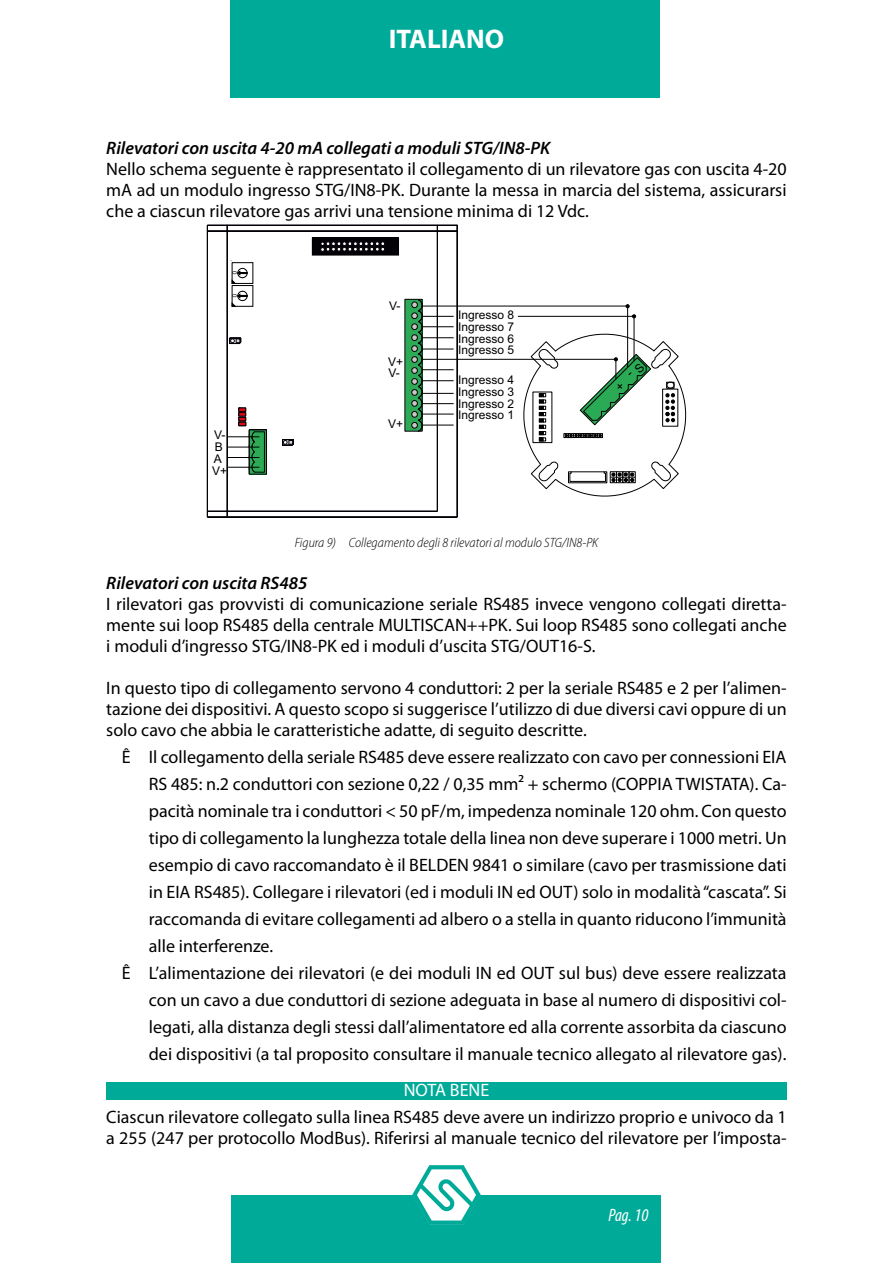
<style>
.page{position:relative;width:893px;height:1263px;background:#fff}
.page>*{position:absolute;margin:0;border:0;box-sizing:border-box;transform-origin:0 0}
.t1{font:700 27px "Myriad Pro";color:#fff}
.t2{font:18px/21px "Myriad Pro";color:#000;text-align:justify}
.t3{font:italic 600 18px "Myriad Pro";color:#000}
.t4{font:18px "Myriad Pro";color:#fff}
.t5{font:italic condensed 18px "Myriad Pro";color:#fff}
.t6{font:italic 300 semi-condensed 13.5px "Myriad Pro";color:#000}
.t7{font:12px/11.9px "Arial";color:#000}
.t8{font:6.3px "Arial";color:#000}
</style>
<div class="page">
<div style="left:232px;top:1195px;width:429px;height:68px;background:#0a9"></div>
<div style="left:230px;top:0;width:430px;height:98px;background:#0a9"></div>
<svg style="left:412px;top:1165px;width:69px;height:60px"></svg>
<div style="left:106px;top:1082px;width:681px;height:18px;background:#0a9"></div>
<hr style="left:227px;top:231px;width:1px;height:280px;background:#040007">
<hr style="left:227px;top:511px;width:210px;height:1px;background:#040007">
<hr style="left:437px;top:231px;width:1px;height:280px;background:#040007">
<hr style="left:227px;top:231px;width:210px;height:1px;background:#040007">
<hr style="left:207px;top:225px;width:1px;height:292px;background:#040007">
<hr style="left:207px;top:517px;width:250px;height:1px;background:#040007">
<hr style="left:457px;top:225px;width:1px;height:292px;background:#040007">
<hr style="left:207px;top:225px;width:250px;height:1px;background:#040007">
<svg style="left:208px;top:226px;width:20px;height:6px"></svg>
<svg style="left:207px;top:511px;width:21px;height:7px"></svg>
<svg style="left:437px;top:226px;width:20px;height:6px"></svg>
<div style="left:312px;top:238px;width:86px;height:17px;background:#040007"></div>
<svg style="left:320px;top:241px;width:65px;height:11px"></svg>
<div style="left:405px;top:299px;width:17px;height:132px;background:#2daa55"></div>
<svg style="left:411px;top:299px;width:12px;height:133px"></svg>
<div style="left:249px;top:430px;width:17px;height:44px;background:#2daa55"></div>
<div style="left:249px;top:430px;width:18px;height:44px;border:1px solid #040007"></div>
<div style="left:254px;top:432px;width:11px;height:40px;border:1px solid #040007"></div>
<hr style="left:228px;top:457px;width:31px;height:1px;background:#000">
<hr style="left:228px;top:467px;width:31px;height:1px;background:#000">
<hr style="left:228px;top:447px;width:31px;height:1px;background:#000">
<hr style="left:228px;top:436px;width:31px;height:1px;background:#000">
<svg style="left:231px;top:260px;width:23px;height:47px"></svg>
<svg style="left:282px;top:439px;width:12px;height:7px"></svg>
<svg style="left:238px;top:408px;width:22px;height:67px"></svg>
<svg style="left:229px;top:338px;width:12px;height:6px"></svg>
<hr style="left:422px;top:326px;width:32px;height:1px;background:#000">
<hr style="left:422px;top:337px;width:32px;height:1px;background:#000">
<hr style="left:422px;top:316px;width:32px;height:1px;background:#000">
<hr style="left:422px;top:306px;width:206px;height:1px;background:#000">
<hr style="left:422px;top:369px;width:32px;height:1px;background:#000">
<hr style="left:422px;top:380px;width:32px;height:1px;background:#000">
<hr style="left:422px;top:359px;width:194px;height:1px;background:#000">
<hr style="left:422px;top:349px;width:32px;height:1px;background:#000">
<hr style="left:422px;top:414px;width:32px;height:1px;background:#000">
<hr style="left:422px;top:425px;width:32px;height:1px;background:#000">
<hr style="left:422px;top:403px;width:32px;height:1px;background:#000">
<hr style="left:422px;top:393px;width:32px;height:1px;background:#000">
<hr style="left:518px;top:316px;width:116px;height:1px;background:#000">
<hr style="left:634px;top:316px;width:1px;height:45px;background:#000">
<hr style="left:627px;top:306px;width:1px;height:61px;background:#000">
<svg style="left:519px;top:329px;width:168px;height:168px"></svg>
<h1 class="t1" style="left:389px;top:22px;width:117px">ITALIANO</h1>
<p class="t3" style="left:106px;top:136px;width:445px">Rilevatori con uscita 4-20 mA collegati a moduli STG/IN8-PK</p>
<p class="t2" style="left:106px;top:158px;width:682px">Nello schema seguente è rappresentato il collegamento di un rilevatore gas con uscita 4-20 mA ad un modulo ingresso STG/IN8-PK. Durante la messa in marcia del sistema, assicurarsi che a ciascun rilevatore gas arrivi una tensione minima di 12 Vdc.</p>
<p class="t8" style="left:239px;top:271px;width:5px;rotate:90deg">0</p>
<p class="t8" style="left:239px;top:294px;width:5px;rotate:90deg">0</p>
<p class="t7" style="left:214px;top:428px;width:13px">V-</p>
<p class="t7" style="left:212px;top:465px;width:17px">V+</p>
<p class="t7" style="left:214px;top:440px;width:10px">B<br>A</p>
<p class="t7" style="left:389px;top:300px;width:13px">V-</p>
<p class="t7" style="left:388px;top:356px;width:17px;line-height:10.8px">V+<br>V-</p>
<p class="t7" style="left:388px;top:418px;width:17px">V+</p>
<p class="t7" style="left:458px;top:308px;width:58px">Ingresso 8</p>
<p class="t7" style="left:458px;top:321px;width:58px">Ingresso 7</p>
<p class="t7" style="left:458px;top:332px;width:58px">Ingresso 6</p>
<p class="t7" style="left:458px;top:344px;width:58px">Ingresso 5</p>
<p class="t7" style="left:458px;top:374px;width:58px">Ingresso 4</p>
<p class="t7" style="left:458px;top:386px;width:58px">Ingresso 3</p>
<p class="t7" style="left:458px;top:398px;width:58px">Ingresso 2</p>
<p class="t7" style="left:458px;top:409px;width:58px">Ingresso 1</p>
<p class="t6" style="left:295px;top:534px;width:305px">Figura 9) Collegamento degli 8 rilevatori al modulo STG/IN8-PK</p>
<p class="t3" style="left:106px;top:571px;width:203px">Rilevatori con uscita RS485</p>
<p class="t2" style="left:106px;top:593px;width:682px">I rilevatori gas provvisti di comunicazione seriale RS485 invece vengono collegati diretta&shy;mente sui loop RS485 della centrale MULTISCAN++PK. Sui loop RS485 sono collegati anche i moduli d’ingresso STG/IN8-PK ed i moduli d’uscita STG/OUT16-S.</p>
<p class="t2" style="left:106px;top:677px;width:682px">In questo tipo di collegamento servono 4 conduttori: 2 per la seriale RS485 e 2 per l’alimen&shy;tazione dei dispositivi. A questo scopo si suggerisce l’utilizzo di due diversi cavi oppure di un solo cavo che abbia le caratteristiche adatte, di seguito descritte.</p>
<p class="t2" style="left:122px;top:746px;width:666px">³ Il collegamento della seriale RS485 deve essere realizzato con cavo per connessioni EIA</p>
<p class="t2" style="left:149px;top:773px;width:639px">RS 485: n.2 conduttori con sezione 0,22 / 0,35 mm2 + schermo (COPPIA TWISTATA). Ca-</p>
<p class="t2" style="left:149px;top:800px;width:639px">pacità nominale tra i conduttori &lt; 50 pF/m, impedenza nominale 120 ohm. Con questo</p>
<p class="t2" style="left:149px;top:827px;width:639px">tipo di collegamento la lunghezza totale della linea non deve superare i 1000 metri. Un</p>
<p class="t2" style="left:149px;top:854px;width:639px">esempio di cavo raccomandato è il BELDEN 9841 o similare (cavo per trasmissione dati</p>
<p class="t2" style="left:149px;top:881px;width:639px">in EIA RS485). Collegare i rilevatori (ed i moduli IN ed OUT) solo in modalità “cascata”. Si</p>
<p class="t2" style="left:149px;top:908px;width:639px">raccomanda di evitare collegamenti ad albero o a stella in quanto riducono l’immunità</p>
<p class="t2" style="left:149px;top:935px;width:126px">alle interferenze.</p>
<p class="t2" style="left:122px;top:962px;width:666px">³ L’alimentazione dei rilevatori (e dei moduli IN ed OUT sul bus) deve essere realizzata</p>
<p class="t2" style="left:149px;top:989px;width:639px">con un cavo a due conduttori di sezione adeguata in base al numero di dispositivi col-</p>
<p class="t2" style="left:149px;top:1016px;width:639px">legati, alla distanza degli stessi dall’alimentatore ed alla corrente assorbita da ciascuno</p>
<p class="t2" style="left:149px;top:1043px;width:639px">dei dispositivi (a tal proposito consultare il manuale tecnico allegato al rilevatore gas).</p>
<p class="t4" style="left:404px;top:1078px;width:87px">NOTA BENE</p>
<p class="t2" style="left:106px;top:1106px;width:682px">Ciascun rilevatore collegato sulla linea RS485 deve avere un indirizzo proprio e univoco da 1 a 255 (247 per protocollo ModBus). Riferirsi al manuale tecnico del rilevatore per l’imposta-</p>
<p class="t5" style="left:608px;top:1204px;width:42px">Pag. 10</p>
</div>
